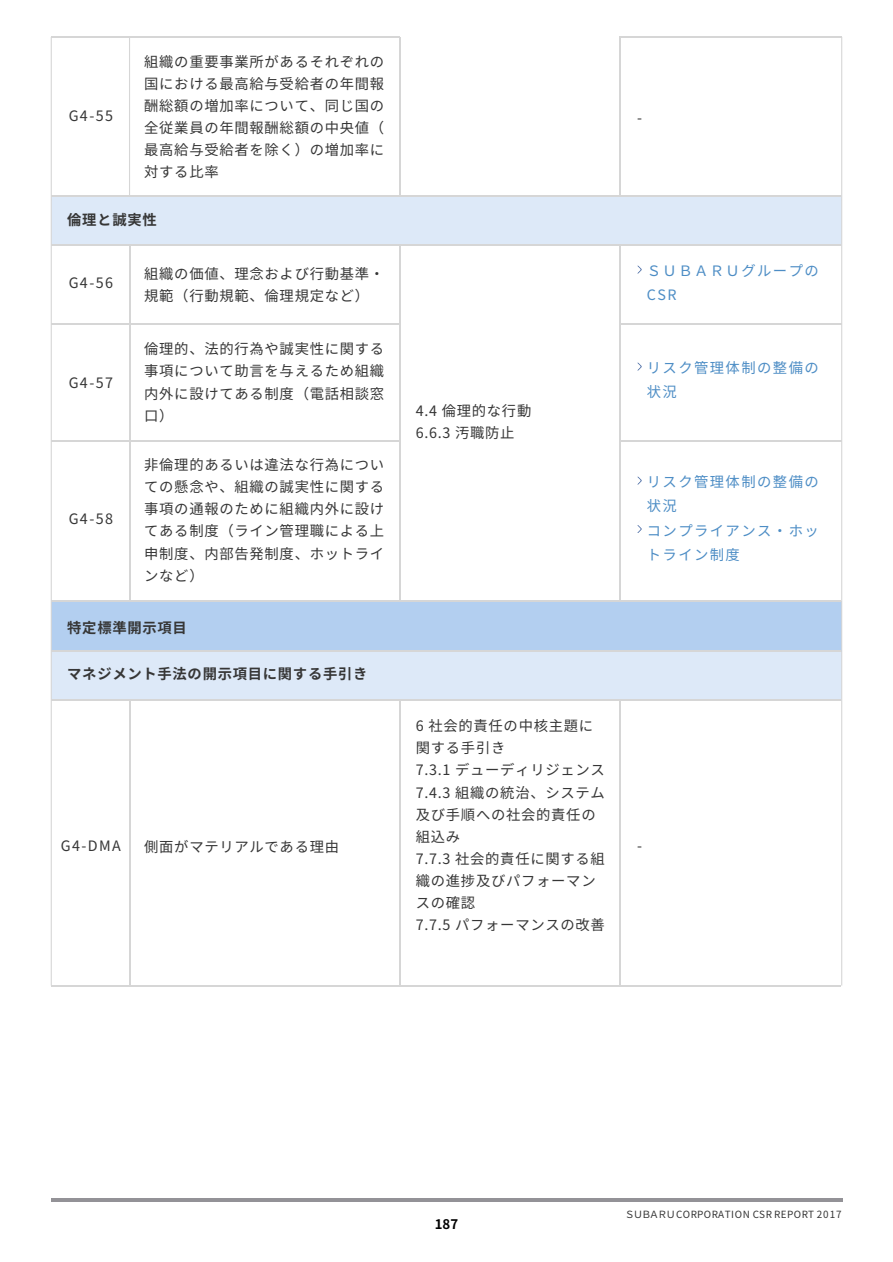
<style>
.page{position:relative;width:893px;height:1262px;background:#fff}
.page>*{position:absolute;margin:0;border:0;box-sizing:border-box;transform-origin:0 0}
.t1{font:14.4px/22px "Noto Sans CJ Kjp";letter-spacing:.05em;color:#363636;text-align:justify}
.t2{font:14.4px/24.3px "Noto Sans CJ Kjp";letter-spacing:.1em;color:#4d8dc5}
.t3{font:700 14.4px "Noto Sans CJ Kjp";letter-spacing:.05em;color:#363636}
.t4{font:700 13.2px "Noto Sans CJ Kjp";color:#000}
.t5{font:9.9px "Noto Sans CJ Kjp";letter-spacing:.025em;color:#363636}
</style>
<div class="page">
<div style="left:52px;top:650px;width:790px;height:50px;background:#dde9f8"></div>
<div style="left:52px;top:601px;width:790px;height:50px;background:#b3cff0"></div>
<div style="left:52px;top:195px;width:790px;height:50px;background:#dde9f8"></div>
<hr style="left:129px;top:37px;width:1px;height:158px;background:#d6d6d6">
<hr style="left:841px;top:37px;width:1px;height:948px;background:#d6d6d6">
<hr style="left:51px;top:37px;width:1px;height:948px;background:#d6d6d6">
<hr style="left:51px;top:985px;width:790px;height:2px;background:#d6d6d6">
<hr style="left:51px;top:650px;width:790px;height:1px;background:#d6d6d6">
<hr style="left:51px;top:700px;width:790px;height:1px;background:#d6d6d6">
<hr style="left:51px;top:601px;width:790px;height:1px;background:#d6d6d6">
<hr style="left:51px;top:245px;width:790px;height:1px;background:#d6d6d6">
<hr style="left:51px;top:195px;width:790px;height:1px;background:#d6d6d6">
<hr style="left:129px;top:245px;width:1px;height:356px;background:#d6d6d6">
<hr style="left:129px;top:700px;width:1px;height:285px;background:#d6d6d6">
<hr style="left:399px;top:37px;width:2px;height:158px;background:#d6d6d6">
<hr style="left:399px;top:245px;width:2px;height:356px;background:#d6d6d6">
<hr style="left:399px;top:700px;width:2px;height:285px;background:#d6d6d6">
<hr style="left:619px;top:37px;width:1px;height:158px;background:#d6d6d6">
<hr style="left:619px;top:245px;width:1px;height:356px;background:#d6d6d6">
<hr style="left:619px;top:700px;width:1px;height:285px;background:#d6d6d6">
<hr style="left:51px;top:37px;width:348px;height:1px;background:#d6d6d6">
<hr style="left:619px;top:37px;width:222px;height:1px;background:#d6d6d6">
<hr style="left:620px;top:441px;width:221px;height:1px;background:#d6d6d6">
<hr style="left:52px;top:441px;width:347px;height:1px;background:#d6d6d6">
<hr style="left:620px;top:324px;width:221px;height:1px;background:#d6d6d6">
<hr style="left:52px;top:324px;width:347px;height:1px;background:#d6d6d6">
<svg style="left:637px;top:525px;width:4px;height:8px"></svg>
<svg style="left:637px;top:266px;width:4px;height:7px"></svg>
<svg style="left:637px;top:363px;width:4px;height:7px"></svg>
<svg style="left:637px;top:477px;width:4px;height:7px"></svg>
<hr style="left:51px;top:1198px;width:791px;height:3px;background:#939297">
<p class="t1" style="left:69px;top:105px;width:46px">G4-55</p>
<p class="t1" style="left:144px;top:51px;width:241px">組織の重要事業所があるそれぞれの国における最高給与受給者の年間報酬総額の増加率について、同じ国の全従業員の年間報酬総額の中央値（最高給与受給者を除く）の増加率に対する比率</p>
<p class="t3" style="left:67px;top:212px;width:91px">倫理と誠実性</p>
<p class="t1" style="left:69px;top:272px;width:46px">G4-56</p>
<p class="t1" style="left:69px;top:372px;width:46px">G4-57</p>
<p class="t1" style="left:69px;top:508px;width:46px">G4-58</p>
<p class="t1" style="left:144px;top:263px;width:241px">組織の価値、理念および行動基準・規範（行動規範、倫理規定など）</p>
<p class="t1" style="left:144px;top:338px;width:241px">倫理的、法的行為や誠実性に関する事項について助言を与えるため組織内外に設けてある制度（電話相談窓口）</p>
<p class="t1" style="left:144px;top:454px;width:241px">非倫理的あるいは違法な行為についての懸念や、組織の誠実性に関する事項の通報のために組織内外に設けてある制度（ライン管理職による上申制度、内部告発制度、ホットラインなど）</p>
<p class="t3" style="left:67px;top:619px;width:121px">特定標準開示項目</p>
<p class="t3" style="left:67px;top:666px;width:302px">マネジメント手法の開示項目に関する手引き</p>
<p class="t1" style="left:416px;top:400px;width:117px">4.4 倫理的な行動<br>6.6.3 汚職防止</p>
<p class="t1" style="left:637px;top:107px;width:6px">-</p>
<p class="t2" style="left:647px;top:259px;width:173px">ＳＵＢＡＲＵグループの<br>CSR</p>
<p class="t2" style="left:647px;top:356px;width:173px">リスク管理体制の整備の状況</p>
<p class="t2" style="left:647px;top:470px;width:173px">リスク管理体制の整備の状況</p>
<p class="t2" style="left:647px;top:518px;width:173px">コンプライアンス・ホットライン制度</p>
<p class="t1" style="left:416px;top:715px;width:191px;text-align:left">6 社会的責任の中核主題に関する手引き<br>7.3.1 デューディリジェンス<br>7.4.3 組織の統治、システム及び手順への社会的責任の組込み<br>7.7.3 社会的責任に関する組織の進捗及びパフォーマンスの確認<br>7.7.5 パフォーマンスの改善</p>
<p class="t1" style="left:61px;top:835px;width:62px">G4-DMA</p>
<p class="t1" style="left:144px;top:836px;width:196px">側面がマテリアルである理由</p>
<p class="t1" style="left:637px;top:835px;width:6px">-</p>
<p class="t4" style="left:435px;top:1216px;width:25px">187</p>
<p class="t5" style="left:624px;top:1209px;width:218px">ＳＵＢＡＲＵ CORPORATION CSR REPORT 2017</p>
</div>
